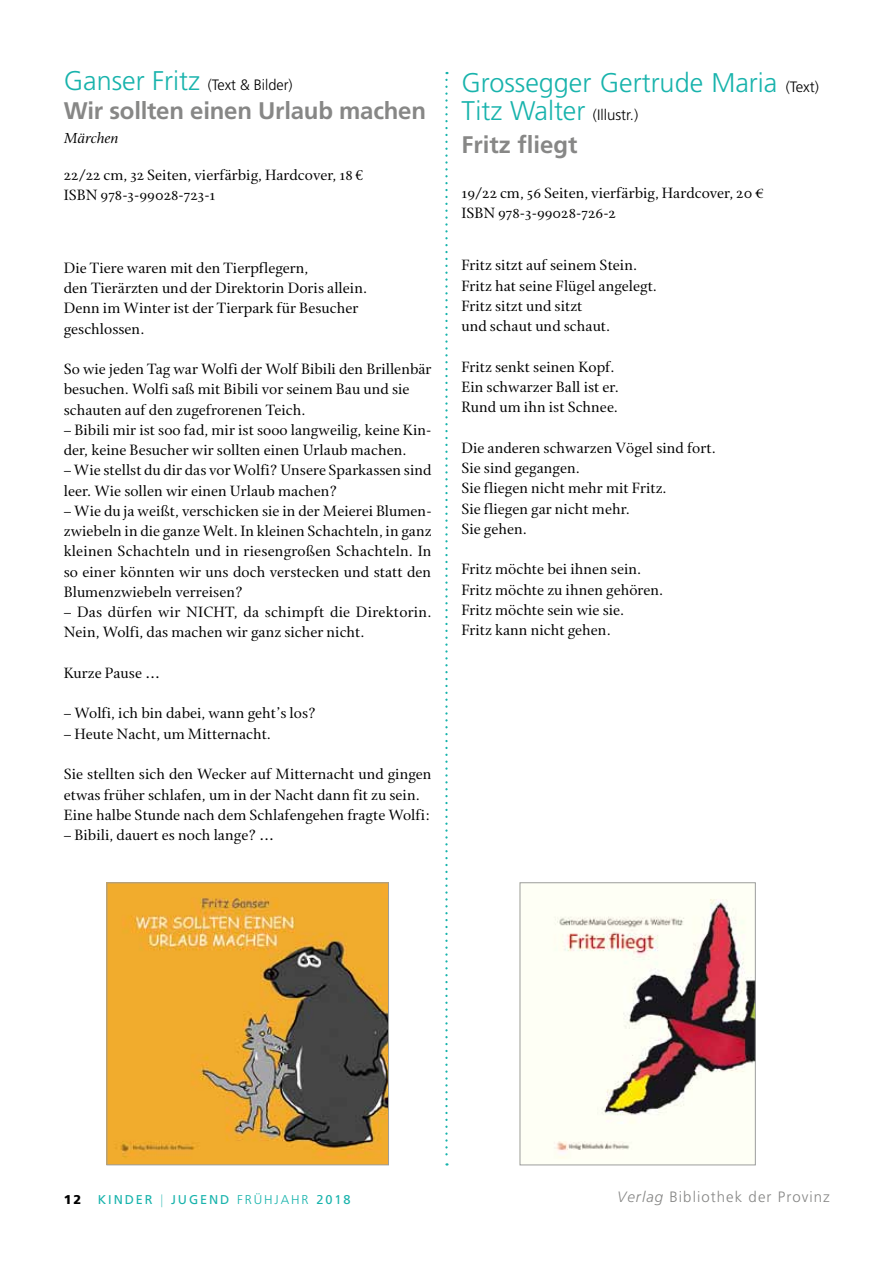
<style>
.page{position:relative;width:893px;height:1263px;background:#fff}
.page>*{position:absolute;margin:0;border:0;box-sizing:border-box;transform-origin:0 0}
.t1{font:300 27px/28.5px "Frutiger";color:#18b3ac}
.t2{font:700 24px "Frutiger";letter-spacing:-.01em;color:#878786}
.t3{font:15.75px/20.2px "Cycles Eleven";color:#000}
.t4{font:italic 15.75px "Cycles Eleven";letter-spacing:-.005em;color:#000}
.t5{font:300 15px "Frutiger";letter-spacing:.07em;color:#878786}
.t6{font:300 15px "Frutiger";color:#000}
.t7{font:12.75px "Frutiger";letter-spacing:.15em;color:#18b3ac}
.t8{font:900 12.75px "Frutiger";color:#000}
.s1{font-size:27px;color:#18b3ac}
.s2{font-family:"Garamond Premr Pro"}
.s3{font-size:15px;color:#000}
.s4{font-family:"Garamond Three"}
.s5{font-weight:300}
.s6{font-style:italic}
</style>
<div class="page">
<svg style="left:445px;top:80px;width:3px;height:1085px"></svg>
<img style="left:552px;top:898px;width:202px;height:262px">
<div style="left:520px;top:882px;width:236px;height:283px;border:1px solid #9c9d9d"></div>
<img style="left:109px;top:884px;width:278px;height:279px">
<div style="left:107px;top:882px;width:282px;height:283px;border:1px solid #9c9d9d"></div>
<p class="t6" style="left:64px;top:76px;width:230px"><span class="s1">Ganser Fritz</span> (Text &amp; Bilder)</p>
<h2 class="t2" style="left:64px;top:96px;width:364px">Wir sollten einen Urlaub machen</h2>
<p class="t4" style="left:64px;top:129px;width:56px">Märchen</p>
<p class="t3" style="left:64px;top:165px;width:301px">22/22 cm, 32 Seiten, vierfärbig, Hardcover, 18 <span class="s2">€<br></span>ISBN 978-3-99028-723-1</p>
<p class="t3" style="left:64px;top:258px;width:305px">Die Tiere waren mit den Tierpflegern,<br>den Tierärzten und der Direktorin Doris allein.<br>Denn im Winter ist der Tierpark für Besucher geschlossen.</p>
<p class="t3" style="left:64px;top:359px;width:369px">So wie jeden Tag war Wolfi der Wolf Bibili den Brillenbär besuchen. Wolfi saß mit Bibili vor seinem Bau und sie schauten auf den zugefrorenen Teich.</p>
<p class="t3" style="left:64px;top:420px;width:369px">– Bibili mir ist soo fad, mir ist sooo langweilig, keine Kin&shy;der, keine Besucher wir sollten einen Urlaub machen.</p>
<p class="t3" style="left:64px;top:460px;width:369px">– Wie stellst du dir das vor Wolfi? Unsere Sparkassen sind leer. Wie sollen wir einen Urlaub machen?</p>
<p class="t3" style="left:64px;top:501px;width:369px;text-align:justify">– Wie du ja weißt, verschicken sie in der Meierei Blumen&shy;zwiebeln in die ganze Welt. In kleinen Schachteln, in ganz kleinen Schachteln und in riesengroßen Schachteln. In so einer könnten wir uns doch verstecken und statt den -Blumenzwiebeln verreisen?</p>
<p class="t3" style="left:64px;top:602px;width:369px">– Das dürfen wir NICHT, da schimpft die Direktorin.<br>Nein, Wolfi, das machen wir ganz sicher nicht.</p>
<p class="t3" style="left:64px;top:663px;width:98px">Kurze Pause …</p>
<p class="t3" style="left:64px;top:703px;width:254px">– Wolfi, ich bin dabei, wann geht’s los?</p>
<p class="t3" style="left:64px;top:724px;width:209px">– Heute Nacht, um Mitternacht.</p>
<p class="t3" style="left:64px;top:764px;width:369px">Sie stellten sich den Wecker auf Mitternacht und gingen etwas früher schlafen, um in der Nacht dann fit zu sein.<br>Eine halbe Stunde nach dem Schlafengehen fragte Wolfi:</p>
<p class="t3" style="left:64px;top:825px;width:212px">– Bibili, dauert es noch lange? …</p>
<h1 class="t1" style="left:461px;top:68px;width:359px">Grossegger Gertrude Maria <span class="s3">(Text)<br></span>Titz Walter <span class="s3">(Illustr.)</span></h1>
<h2 class="t2" style="left:461px;top:131px;width:118px">Fritz fliegt</h2>
<p class="t3" style="left:461px;top:183px;width:304px">19/22 cm, 56 Seiten, vierfärbig, Hardcover, 20 ¤<br>ISBN 978-3-99028-726-2</p>
<p class="t3" style="left:461px;top:255px;width:197px">Fritz sitzt auf seinem Stein.<br>Fritz hat seine Flügel angelegt.<br>Fritz sitzt und sitzt<br>und schaut und schaut.</p>
<p class="t3" style="left:461px;top:357px;width:159px">Fritz senkt seinen Kopf.<br>Ein schwarzer Ball ist er.<br>Rund um ihn ist Schnee.</p>
<p class="t3" style="left:461px;top:438px;width:256px">Die anderen schwarzen Vögel sind fort.<br>Sie sind gegangen.<br>Sie fliegen nicht mehr mit Fritz.<br>Sie fliegen gar nicht mehr.<br>Sie gehen.</p>
<p class="t3" style="left:461px;top:559px;width:203px">Fritz möchte bei ihnen sein.<br>Fritz möchte zu ihnen gehören.<br>Fritz möchte sein wie sie.<br>Fritz kann nicht gehen.</p>
<p class="t8" style="left:64px;top:1191px;width:19px">12</p>
<p class="t7" style="left:98px;top:1192px;width:176px">KINDER <span class="s4">|</span> JUGEND <span class="s5">Frühjah</span></p>
<p class="t7" style="left:302px;top:1192px;width:50px"><span class="s5">r</span> 2018</p>
<p class="t5" style="left:617px;top:1189px;width:214px"><span class="s6">Verlag</span> Bibliothek der Provinz</p>
</div>
